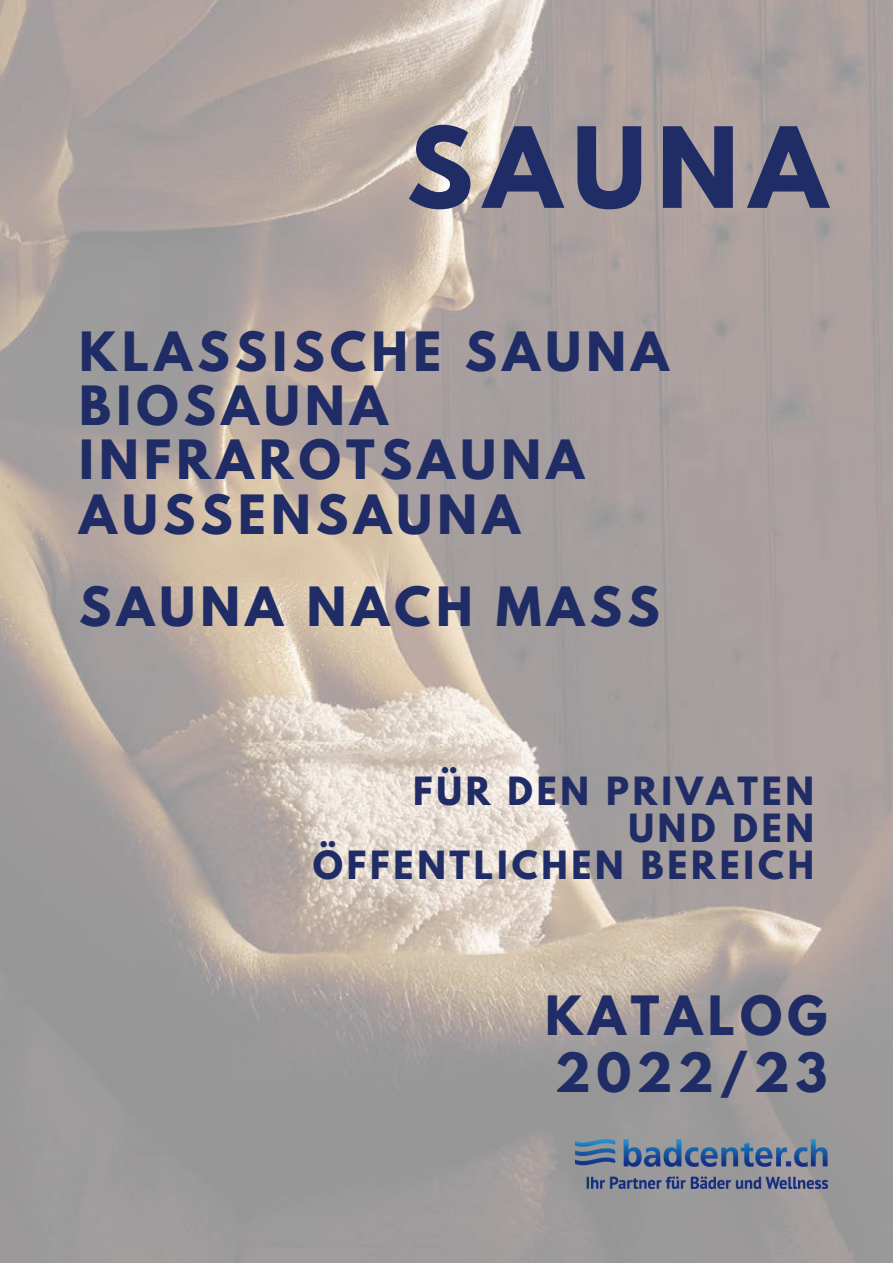
<style>
.page{position:relative;width:893px;height:1264px;background:#fff}
.page>*{position:absolute;margin:0;border:0;box-sizing:border-box;transform-origin:0 0}
.t1{font:700 98.85px "League Spartan";letter-spacing:.11em;color:#202c65}
.t2{font:700 48px/54.3px "League Spartan";letter-spacing:.11em;color:#202c65}
.t3{font:700 34.5px/37px "League Spartan";letter-spacing:.11em;color:#202c65;text-align:right}
</style>
<div class="page">
<img style="left:0;top:0;width:892px;height:1262px">
<img style="left:575px;top:1139px;width:252px;height:49px">
<h1 class="t1" style="left:406px;top:119px;width:422px">SAUNA</h1>
<p class="t2" style="left:79px;top:330px;width:591px">KLASSISCHE SAUNA<br>BIOSAUNA<br>INFRAROTSAUNA<br>AUSSENSAUNA</p>
<p class="t2" style="left:79px;top:585px;width:582px">SAUNA NACH MASS</p>
<p class="t3" style="left:313px;top:776px;width:502px">FÜR DEN PRIVATEN<br>UND DEN<br>ÖFFENTLICHEN BEREICH</p>
<p class="t2" style="left:545px;top:993px;width:284px;line-height:56.6px">KATALOG<br>2022/23</p>
</div>
